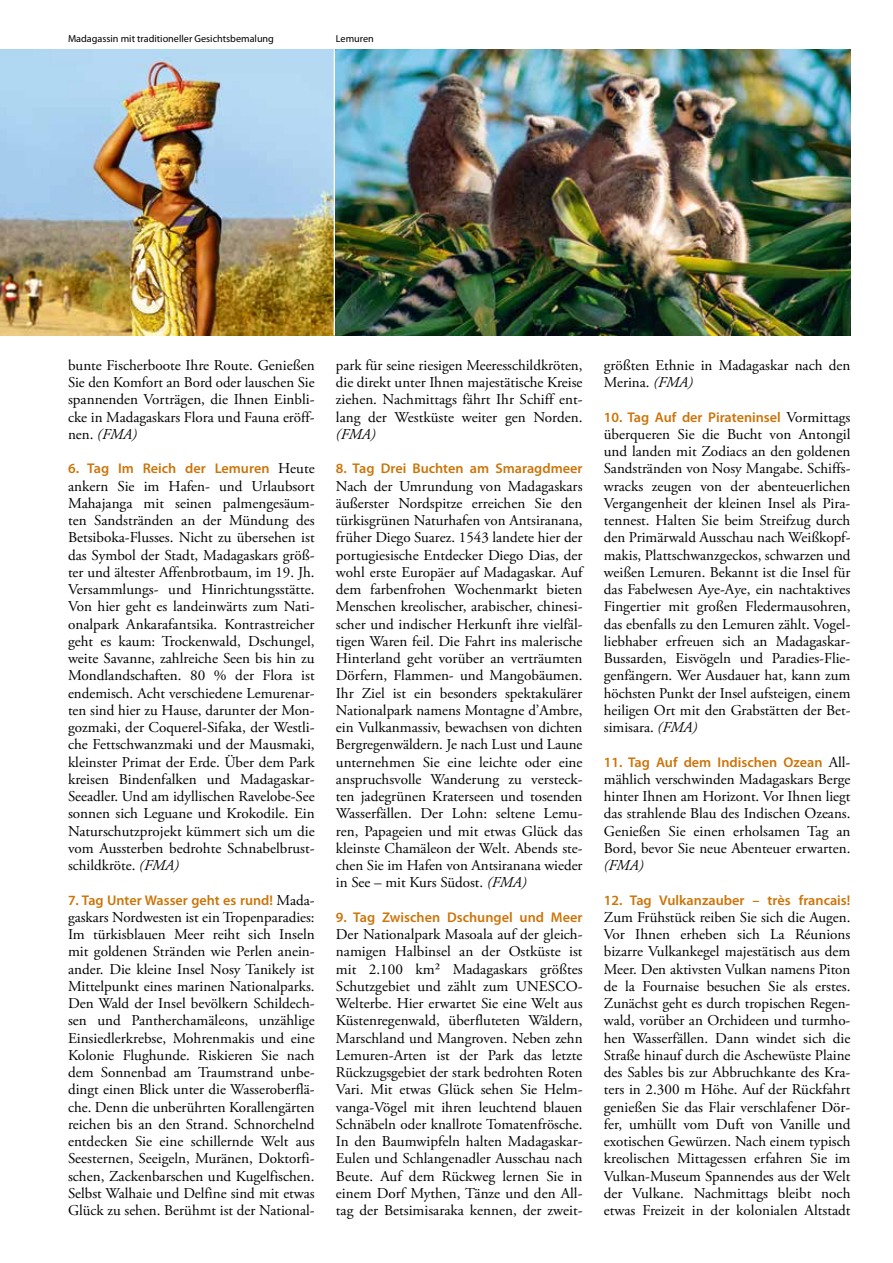
<style>
.page{position:relative;width:893px;height:1263px;background:#fff}
.page>*{position:absolute;margin:0;border:0;box-sizing:border-box;transform-origin:0 0}
.t1{font:15px/17.2px "Adobe Garamond Pro";color:#000;text-align:justify}
.t2{font:italic 15px "Adobe Garamond Pro";color:#000}
.t3{font:600 14.1px "Myriad Pro";color:#cc7408}
.t4{font:10.2px "Myriad Pro";color:#000}
.s1{font-style:italic}
.s2{font-family:"Adobe Garamond Pro";font-weight:400;font-size:15px;color:#000}
</style>
<div class="page">
<img style="left:0;top:49px;width:850px;height:286px">
<hr style="left:334px;top:49px;width:2px;height:286px;background:#fff">
<p class="t4" style="left:68px;top:33px;width:207px">Madagassin mit traditioneller Gesichtsbemalung</p>
<p class="t4" style="left:336px;top:33px;width:39px">Lemuren</p>
<p class="t1" style="left:68px;top:357px;width:248px">bunte Fischerboote Ihre Route. Genießen Sie den Komfort an Bord oder lauschen Sie spannenden Vorträgen, die Ihnen Einbli&shy;cke in Madagaskars Flora und Fauna eröff&shy;nen. <span class="s1">(FMA)</span></p>
<p class="t3" style="left:68px;top:461px;width:248px">6. Tag Im Reich der Lemuren <span class="s2">Heute</span></p>
<p class="t1" style="left:68px;top:478px;width:248px">ankern Sie im Hafen- und Urlaubsort Mahajanga mit seinen palmengesäum&shy;ten Sandstränden an der Mündung des Betsiboka-Flusses. Nicht zu übersehen ist das Symbol der Stadt, Madagaskars größ&shy;ter und ältester Affenbrotbaum, im 19. Jh.<br>Versammlungs- und Hinrichtungsstätte.<br>Von hier geht es landeinwärts zum Nati&shy;onalpark Ankarafantsika. Kontrastreicher geht es kaum: Trockenwald, Dschungel, weite Savanne, zahlreiche Seen bis hin zu Mondlandschaften. 80 % der Flora ist endemisch. Acht verschiedene Lemurenar&shy;ten sind hier zu Hause, darunter der Mon&shy;gozmaki, der Coquerel-Sifaka, der Westli&shy;che Fettschwanzmaki und der Mausmaki, kleinster Primat der Erde. Über dem Park kreisen Bindenfalken und Madagaskar-Seeadler. Und am idyllischen Ravelobe-See sonnen sich Leguane und Krokodile. Ein Naturschutzprojekt kümmert sich um die vom Aussterben bedrohte Schnabelbrust&shy;schildkröte. <span class="s1">(FMA)</span></p>
<p class="t3" style="left:68px;top:892px;width:248px">7. Tag Unter Wasser geht es rund! <span class="s2">Mada-</span></p>
<p class="t1" style="left:68px;top:909px;width:248px">gaskars Nordwesten ist ein Tropenparadies:<br>Im türkisblauen Meer reiht sich Inseln mit goldenen Stränden wie Perlen anein&shy;ander. Die kleine Insel Nosy Tanikely ist Mittelpunkt eines marinen Nationalparks.<br>Den Wald der Insel bevölkern Schildech&shy;sen und Pantherchamäleons, unzählige Einsiedlerkrebse, Mohrenmakis und eine Kolonie Flughunde. Riskieren Sie nach dem Sonnenbad am Traumstrand unbe&shy;dingt einen Blick unter die Wasseroberflä&shy;che. Denn die unberührten Korallengärten reichen bis an den Strand. Schnorchelnd entdecken Sie eine schillernde Welt aus Seesternen, Seeigeln, Muränen, Doktorfi&shy;schen, Zackenbarschen und Kugelfischen.<br>Selbst Walhaie und Delfine sind mit etwas Glück zu sehen. Berühmt ist der National-</p>
<p class="t1" style="left:336px;top:357px;width:248px">park für seine riesigen Meeresschildkröten, die direkt unter Ihnen majestätische Kreise ziehen. Nachmittags fährt Ihr Schiff ent&shy;lang der Westküste weiter gen Norden.</p>
<p class="t2" style="left:336px;top:425px;width:41px">(FMA)</p>
<p class="t3" style="left:336px;top:461px;width:248px">8. Tag Drei Buchten am Smaragdmeer</p>
<p class="t1" style="left:336px;top:478px;width:248px">Nach der Umrundung von Madagaskars äußerster Nordspitze erreichen Sie den türkisgrünen Naturhafen von Antsiranana, früher Diego Suarez. 1543 landete hier der portugiesische Entdecker Diego Dias, der wohl erste Europäer auf Madagaskar. Auf dem farbenfrohen Wochenmarkt bieten Menschen kreolischer, arabischer, chinesi&shy;scher und indischer Herkunft ihre vielfäl&shy;tigen Waren feil. Die Fahrt ins malerische Hinterland geht vorüber an verträumten Dörfern, Flammen- und Mangobäumen.<br>Ihr Ziel ist ein besonders spektakulärer Nationalpark namens Montagne d’Ambre, ein Vulkanmassiv, bewachsen von dichten Bergregenwäldern. Je nach Lust und Laune unternehmen Sie eine leichte oder eine anspruchsvolle Wanderung zu versteck&shy;ten jadegrünen Kraterseen und tosenden Wasserfällen. Der Lohn: seltene Lemu&shy;ren, Papageien und mit etwas Glück das kleinste Chamäleon der Welt. Abends ste&shy;chen Sie im Hafen von Antsiranana wieder in See – mit Kurs Südost. <span class="s1">(FMA)</span></p>
<p class="t3" style="left:336px;top:909px;width:248px">9. Tag Zwischen Dschungel und Meer</p>
<p class="t1" style="left:336px;top:926px;width:248px">Der Nationalpark Masoala auf der gleich&shy;namigen Halbinsel an der Ostküste ist mit 2.100 km² Madagaskars größtes Schutzgebiet und zählt zum UNESCO-Welterbe. Hier erwartet Sie eine Welt aus Küstenregenwald, überfluteten Wäldern, Marschland und Mangroven. Neben zehn Lemuren-Arten ist der Park das letzte Rückzugsgebiet der stark bedrohten Roten Vari. Mit etwas Glück sehen Sie Helm&shy;vanga-Vögel mit ihren leuchtend blauen Schnäbeln oder knallrote Tomatenfrösche.<br>In den Baumwipfeln halten Madagaskar-Eulen und Schlangenadler Ausschau nach Beute. Auf dem Rückweg lernen Sie in einem Dorf Mythen, Tänze und den All&shy;tag der Betsimisaraka kennen, der zweit-</p>
<p class="t1" style="left:604px;top:357px;width:248px">größten Ethnie in Madagaskar nach den<br>Merina. <span class="s1">(FMA)</span></p>
<p class="t3" style="left:604px;top:409px;width:248px">10. Tag Auf der Pirateninsel <span class="s2">Vormittags</span></p>
<p class="t1" style="left:604px;top:426px;width:248px">überqueren Sie die Bucht von Antongil und landen mit Zodiacs an den goldenen Sandstränden von Nosy Mangabe. Schiffs&shy;wracks zeugen von der abenteuerlichen Vergangenheit der kleinen Insel als Pira&shy;tennest. Halten Sie beim Streifzug durch den Primärwald Ausschau nach Weißkopf&shy;makis, Plattschwanzgeckos, schwarzen und weißen Lemuren. Bekannt ist die Insel für das Fabelwesen Aye-Aye, ein nachtaktives Fingertier mit großen Fledermausohren, das ebenfalls zu den Lemuren zählt. Vogel&shy;liebhaber erfreuen sich an Madagaskar-Bussarden, Eisvögeln und Paradies-Flie&shy;genfängern. Wer Ausdauer hat, kann zum höchsten Punkt der Insel aufsteigen, einem heiligen Ort mit den Grabstätten der Bet&shy;simisara. <span class="s1">(FMA)</span></p>
<p class="t3" style="left:604px;top:754px;width:248px">11. Tag Auf dem Indischen Ozean <span class="s2">All-</span></p>
<p class="t1" style="left:604px;top:771px;width:248px">mählich verschwinden Madagaskars Berge hinter Ihnen am Horizont. Vor Ihnen liegt das strahlende Blau des Indischen Ozeans.<br>Genießen Sie einen erholsamen Tag an Bord, bevor Sie neue Abenteuer erwarten.</p>
<p class="t2" style="left:604px;top:856px;width:41px">(FMA)</p>
<p class="t3" style="left:604px;top:892px;width:248px">12. Tag Vulkanzauber – très francais!</p>
<p class="t1" style="left:604px;top:909px;width:248px">Zum Frühstück reiben Sie sich die Augen.<br>Vor Ihnen erheben sich La Réunions bizarre Vulkankegel majestätisch aus dem Meer. Den aktivsten Vulkan namens Piton de la Fournaise besuchen Sie als erstes.<br>Zunächst geht es durch tropischen Regen&shy;wald, vorüber an Orchideen und turmho&shy;hen Wasserfällen. Dann windet sich die Straße hinauf durch die Aschewüste Plaine des Sables bis zur Abbruchkante des Kra&shy;ters in 2.300 m Höhe. Auf der Rückfahrt genießen Sie das Flair verschlafener Dör&shy;fer, umhüllt vom Duft von Vanille und exotischen Gewürzen. Nach einem typisch kreolischen Mittagessen erfahren Sie im Vulkan-Museum Spannendes aus der Welt der Vulkane. Nachmittags bleibt noch etwas Freizeit in der kolonialen Altstadt</p>
</div>
